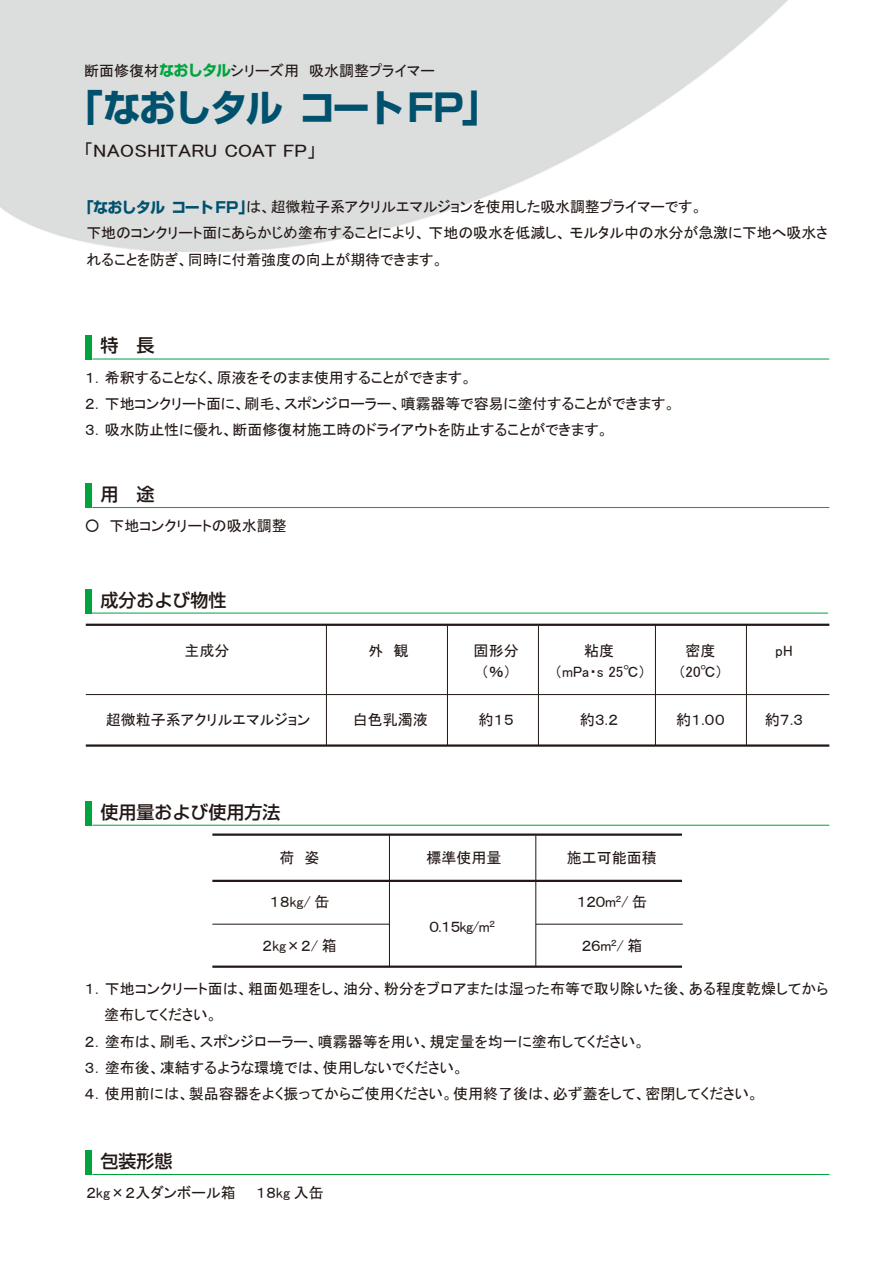
<style>
.page{position:relative;width:893px;height:1263px;background:#fff}
.page>*{position:absolute;margin:0;border:0;box-sizing:border-box;transform-origin:0 0}
.t1{font:700 37.5px "Shin Go Pr 5";letter-spacing:-.05em;color:#00516d}
.t2{font:500 18px "Shin Go Pro";color:#221815}
.t3{font:18px "MS P Gothic";letter-spacing:.005em;color:#221815}
.t4{font:15px/26.2px "MS P Gothic";color:#221815}
.s1{font-family:"Shin Go Pr 5";font-weight:700;color:#00a33e}
.s2{font-family:"Shin Go Pr 5";font-weight:700;color:#00516d}
</style>
<div class="page">
<hr style="left:86px;top:624px;width:743px;height:2px;background:#221815">
<hr style="left:86px;top:744px;width:743px;height:3px;background:#221815">
<hr style="left:86px;top:694px;width:743px;height:1px;background:#221815">
<hr style="left:447px;top:625px;width:1px;height:120px;background:#221815">
<hr style="left:538px;top:625px;width:1px;height:120px;background:#221815">
<hr style="left:326px;top:625px;width:1px;height:120px;background:#221815">
<hr style="left:655px;top:625px;width:1px;height:120px;background:#221815">
<hr style="left:746px;top:625px;width:1px;height:120px;background:#221815">
<hr style="left:212px;top:833px;width:470px;height:3px;background:#221815">
<hr style="left:212px;top:965px;width:470px;height:3px;background:#221815">
<hr style="left:212px;top:924px;width:177px;height:1px;background:#221815">
<hr style="left:536px;top:924px;width:147px;height:1px;background:#221815">
<hr style="left:212px;top:880px;width:470px;height:2px;background:#221815">
<hr style="left:535px;top:835px;width:1px;height:131px;background:#221815">
<hr style="left:389px;top:835px;width:1px;height:131px;background:#221815">
<div style="left:86px;top:335px;width:6px;height:24px;background:#00a33e"></div>
<hr style="left:92px;top:359px;width:737px;height:1px;background:#00a33e">
<div style="left:86px;top:484px;width:6px;height:24px;background:#00a33e"></div>
<hr style="left:92px;top:507px;width:737px;height:1px;background:#00a33e">
<div style="left:86px;top:589px;width:6px;height:24px;background:#00a33e"></div>
<hr style="left:91px;top:613px;width:737px;height:1px;background:#00a33e">
<div style="left:86px;top:801px;width:6px;height:24px;background:#00a33e"></div>
<hr style="left:92px;top:825px;width:737px;height:1px;background:#00a33e">
<div style="left:86px;top:1151px;width:6px;height:24px;background:#00a33e"></div>
<hr style="left:92px;top:1174px;width:737px;height:1px;background:#00a33e">
<p class="t4" style="left:84px;top:57px;width:352px">断面修復材<span class="s1">なおしタル</span>シリーズ用　吸水調整プライマー</p>
<p class="t1" style="left:66px;top:78px;width:435px">「なおしタル コートFP」</p>
<p class="t3" style="left:84px;top:142px;width:233px">「NAOSHITARU COAT FP」</p>
<p class="t4" style="left:86px;top:194px;width:743px;text-indent:-8px"><span class="s2">「なおしタル コート FP」</span>は、超微粒子系アクリルエマルジョンを使用した吸水調整プライマーです。<br>下地のコンクリート面にあらかじめ塗布することにより、下地の吸水を低減し、モルタル中の水分が急激に下地へ吸水されることを防ぎ、同時に付着強度の向上が期待できます。</p>
<p class="t2" style="left:100px;top:331px;width:55px">特　長</p>
<p class="t4" style="left:85px;top:364px;width:592px">１．希釈することなく、原液をそのまま使用することができます。<br>２．下地コンクリート面に、刷毛、スポンジローラー、噴霧器等で容易に塗付することができます。<br>３．吸水防止性に優れ、断面修復材施工時のドライアウトを防止することができます。</p>
<p class="t2" style="left:100px;top:479px;width:55px">用　途</p>
<p class="t4" style="left:85px;top:512px;width:204px">○　下地コンクリートの吸水調整</p>
<p class="t2" style="left:100px;top:585px;width:127px">成分および物性</p>
<p class="t4" style="left:185px;top:637px;width:46px">主成分</p>
<p class="t4" style="left:106px;top:707px;width:206px">超微粒子系アクリルエマルジョン</p>
<p class="t4" style="left:368px;top:637px;width:41px">外　観</p>
<p class="t4" style="left:353px;top:707px;width:76px">白色乳濁液</p>
<p class="t4" style="left:474px;top:639px;width:46px;line-height:21.6px;text-align:center">固形分（％）</p>
<p class="t4" style="left:478px;top:707px;width:37px">約１５</p>
<p class="t4" style="left:554px;top:639px;width:93px;line-height:21.6px;text-align:center">粘度<br>（mPa・s 25℃）</p>
<p class="t4" style="left:580px;top:707px;width:40px">約３.２</p>
<p class="t4" style="left:678px;top:639px;width:46px;line-height:21.6px;text-align:center">密度（20℃）</p>
<p class="t4" style="left:676px;top:707px;width:50px">約１.００</p>
<p class="t2" style="left:100px;top:797px;width:181px">使用量および使用方法</p>
<p class="t4" style="left:280px;top:844px;width:41px">荷　姿</p>
<p class="t4" style="left:426px;top:844px;width:76px">標準使用量</p>
<p class="t4" style="left:567px;top:844px;width:91px">施工可能面積</p>
<p class="t4" style="left:270px;top:888px;width:61px">１８kg/ 缶</p>
<p class="t4" style="left:577px;top:888px;width:72px">１２０m<sup>２</sup>/ 缶</p>
<p class="t4" style="left:262px;top:932px;width:76px">２kg×２/ 箱</p>
<p class="t4" style="left:429px;top:914px;width:68px">０.１５kg/m<sup>２</sup></p>
<p class="t4" style="left:581px;top:932px;width:63px">２６m<sup>２</sup>/ 箱</p>
<p class="t4" style="left:775px;top:637px;width:19px">pH</p>
<p class="t4" style="left:765px;top:707px;width:40px">約７.３</p>
<p class="t4" style="left:85px;top:975px;width:745px">１．下地コンクリート面は、粗面処理をし、油分、粉分をブロアまたは湿った布等で取り除いた後、ある程度乾燥してから　　塗布してください。<br>２．塗布は、刷毛、スポンジローラー、噴霧器等を用い、規定量を均一に塗布してください。<br>３．塗布後、凍結するような環境では、使用しないでください。<br>４．使用前には、製品容器をよく振ってからご使用ください。使用終了後は、必ず蓋をして、密閉してください。</p>
<p class="t2" style="left:100px;top:1146px;width:73px">包装形態</p>
<p class="t4" style="left:86px;top:1179px;width:239px">２kg×２入ダンボール箱　　１８kg 入缶</p>
</div>
